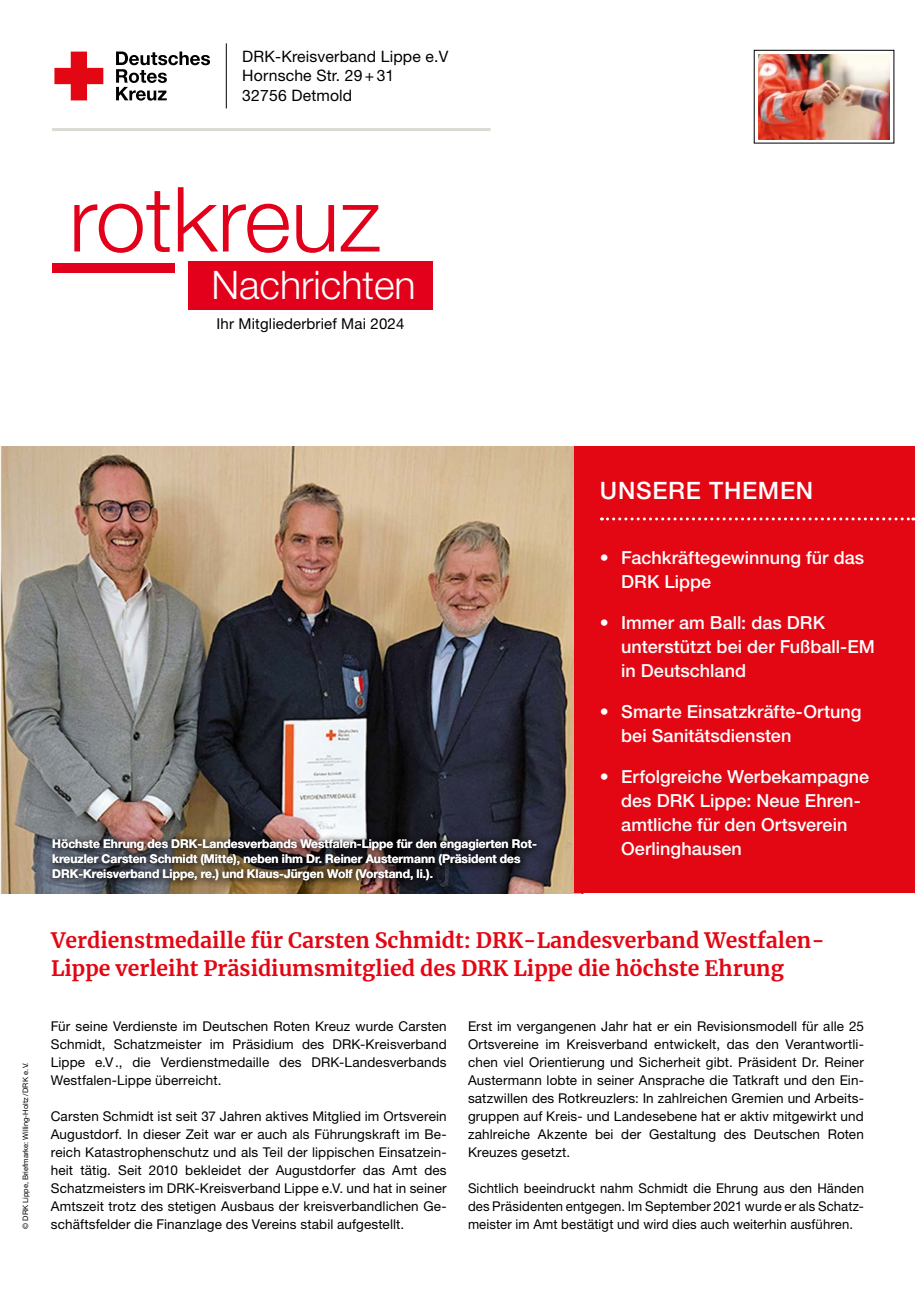
<style>
.page{position:relative;width:915px;height:1297px;background:#fff}
.page>*{position:absolute;margin:0;border:0;box-sizing:border-box;transform-origin:0 0}
.t1{font:300 90px "Helvetica Neue LT Std";color:#e2001a}
.t2{font:300 39.3px "Helvetica Neue LT Pro";color:#fff}
.t3{font:500 24px "Helvetica Neue LT Pro";letter-spacing:.03em;color:#fff}
.t4{font:700 21px/28.5px "Merriweather";color:#e30613}
.t5{font:500 18px/24px "Helvetica Neue LT Pro";color:#fff}
.t6{font:15.75px "Helvetica Neue LT Pro";letter-spacing:.01em;color:#000}
.t7{font:15px "Helvetica Neue LT Pro";letter-spacing:.01em;color:#000}
.MGB_Copy{font:13.5px/18px "Helvetica Neue LT Pro";letter-spacing:.01em;color:#000;text-align:justify}
.MGB_BU{font:700 12px/15px "Helvetica Neue LT Pro";color:#fff}
.MGB_Fotocredits{font:7.5px "Helvetica Neue LT Pro";color:#000}
</style>
<div class="page">
<img style="left:0;top:446px;width:574px;height:447px">
<svg style="left:54px;top:52px;width:49px;height:48px"></svg>
<svg style="left:116px;top:52px;width:94px;height:49px"></svg>
<hr style="left:52px;top:128px;width:438px;height:3px;background:#dad9d3">
<hr style="left:226px;top:43px;width:1px;height:65px;background:#000">
<div style="left:188px;top:261px;width:244px;height:49px;background:#e2001a"></div>
<div style="left:52px;top:263px;width:122px;height:9px;background:#e2001a"></div>
<div style="left:753px;top:50px;width:140px;height:93px;border:1px solid #000"></div>
<div style="left:574px;top:446px;width:340px;height:447px;background:#e30613"></div>
<svg style="left:601px;top:517px;width:312px;height:3px"></svg>
<img style="left:758px;top:54px;width:131px;height:85px">
<div style="left:47px;top:833px;width:497px;height:56px;background:#000;opacity:.75"></div>
<p class="t6" style="left:242px;top:47px;width:207px">DRK-Kreisverband Lippe e.V</p>
<p class="t6" style="left:242px;top:66px;width:153px">Hornsche Str. 29+31</p>
<p class="t6" style="left:242px;top:85px;width:111px">32756 Detmold</p>
<p class="t1" style="left:69px;top:164px;width:313px">rotkreuz</p>
<p class="t2" style="left:211px;top:261px;width:206px">Nachrichten</p>
<p class="t7" style="left:216px;top:314px;width:189px">Ihr Mitgliederbrief Mai 2024</p>
<p class="MGB_Fotocredits" style="left:21px;top:1229px;width:168px;rotate:-90deg">© DRK Lippe, Briefmarke: Willing-Holtz /DRK e.V.</p>
<p class="MGB_BU" style="left:52px;top:836px;width:486px">Höchste Ehrung des DRK-Landesverbands Westfalen-Lippe für den engagierten Rot&shy;kreuzler Carsten Schmidt (Mitte), neben ihm Dr. Reiner Austermann (Präsident des<br>DRK-Kreisverband Lippe, re.) und Klaus-Jürgen Wolf (Vorstand, li.).</p>
<p class="t3" style="left:599px;top:476px;width:215px">UNSERE THEMEN</p>
<p class="t5" style="left:621px;top:545px;width:244px;text-indent:-21px">• Fachkräftegewinnung für das<br>DRK Lippe</p>
<p class="t5" style="left:621px;top:610px;width:255px;text-indent:-21px">• Immer am Ball: das DRK unterstützt bei der Fußball-EM in Deutschland</p>
<p class="t5" style="left:621px;top:699px;width:242px;text-indent:-21px">• Smarte Einsatzkräfte-Ortung bei Sanitätsdiensten</p>
<p class="t5" style="left:621px;top:764px;width:249px;text-indent:-21px">• Erfolgreiche Werbekampagne des DRK Lippe: Neue Ehren&shy;amtliche für den Ortsverein<br>Oerlinghausen</p>
<p class="t4" style="left:51px;top:925px;width:774px">Verdienstmedaille für Carsten Schmidt: DRK-Landesverband Westfalen-<br>Lippe verleiht Präsidiumsmitglied des DRK Lippe die höchste Ehrung</p>
<p class="MGB_Copy" style="left:51px;top:1016px;width:397px">Für seine Verdienste im Deutschen Roten Kreuz wurde Carsten Schmidt, Schatzmeister im Präsidium des DRK-Kreisverband Lippe e.V., die Verdienstmedaille des DRK-Landesverbands Westfalen-Lippe überreicht.</p>
<p class="MGB_Copy" style="left:51px;top:1106px;width:397px">Carsten Schmidt ist seit 37 Jahren aktives Mitglied im Ortsverein Augustdorf. In dieser Zeit war er auch als Führungskraft im Be&shy;reich Katastrophenschutz und als Teil der lippischen Einsatzein&shy;heit tätig. Seit 2010 bekleidet der Augustdorfer das Amt des Schatzmeisters im DRK-Kreisverband Lippe e.V. und hat in seiner Amtszeit trotz des stetigen Ausbaus der kreisverbandlichen Ge&shy;schäftsfelder die Finanzlage des Vereins stabil aufgestellt.</p>
<p class="MGB_Copy" style="left:468px;top:1016px;width:397px">Erst im vergangenen Jahr hat er ein Revisionsmodell für alle 25<br>Ortsvereine im Kreisverband entwickelt, das den Verantwortli&shy;chen viel Orientierung und Sicherheit gibt. Präsident Dr. Reiner Austermann lobte in seiner Ansprache die Tatkraft und den Ein&shy;satzwillen des Rotkreuzlers: In zahlreichen Gremien und Arbeits&shy;gruppen auf Kreis- und Landesebene hat er aktiv mitgewirkt und zahlreiche Akzente bei der Gestaltung des Deutschen Roten Kreuzes gesetzt.</p>
<p class="MGB_Copy" style="left:468px;top:1178px;width:397px">Sichtlich beeindruckt nahm Schmidt die Ehrung aus den Händen des Präsidenten entgegen. Im September 2021 wurde er als Schatz&shy;meister im Amt bestätigt und wird dies auch weiterhin ausführen.</p>
</div>
